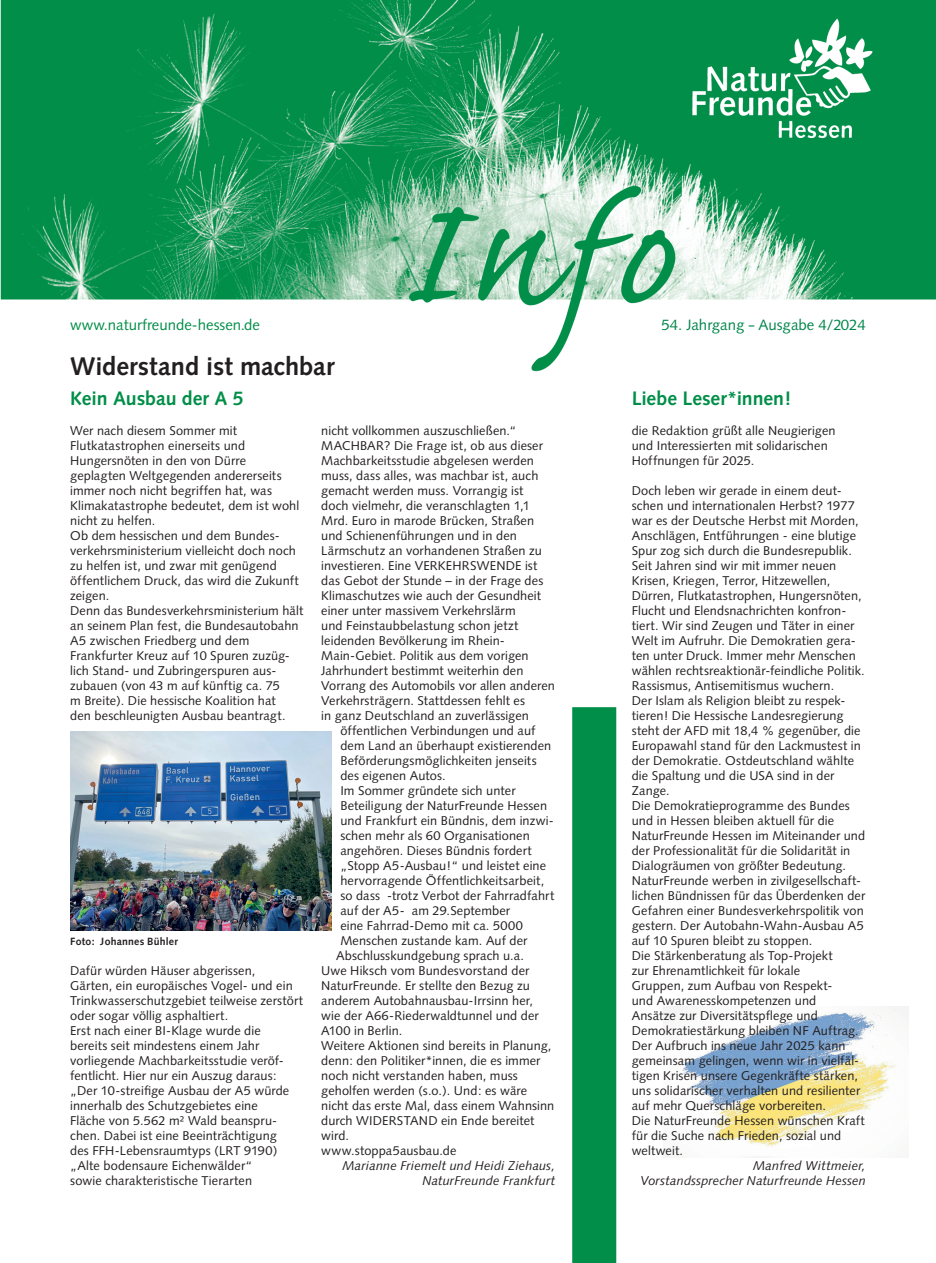
<style>
.page{position:relative;width:936px;height:1263px;background:#fff}
.page>*{position:absolute;margin:0;border:0;box-sizing:border-box;transform-origin:0 0}
.t1{font:700 25.5px "Syntax";color:#231f20}
.t2{font:700 19.5px "Syntax";letter-spacing:-.005em;color:#008e48}
.t3{font:15px "Syntax";color:#008e48}
.t4{font:15px "Syntax";color:#00864b}
.t5{font:12.75px/15px "Syntax";letter-spacing:.01em;color:#231f20}
.t6{font:italic 12.75px/15px "Syntax";letter-spacing:.01em;color:#231f20;text-align:right}
.t7{font:700 10.5px "Syntax";letter-spacing:.015em;color:#231f20}
</style>
<div class="page">
<svg style="left:0;top:0;width:935px;height:372px"></svg>
<div style="left:572px;top:707px;width:44px;height:556px;background:#008e48"></div>
<img style="left:663px;top:1006px;width:245px;height:152px">
<img style="left:70px;top:731px;width:262px;height:200px">
<p class="t3" style="left:70px;top:316px;width:191px">www.naturfreunde-hessen.de</p>
<p class="t4" style="left:661px;top:316px;width:206px">54. Jahrgang – Ausgabe 4/2024</p>
<h1 class="t1" style="left:70px;top:352px;width:266px">Widerstand ist machbar</h1>
<h2 class="t2" style="left:70px;top:387px;width:175px">Kein Ausbau der A 5</h2>
<p class="t5" style="left:70px;top:423px;width:234px">Wer nach diesem Sommer mit Flutkatastrophen einerseits und Hungersnöten in den von Dürre geplagten Weltgegenden andererseits immer noch nicht begriffen hat, was Klimakatastrophe bedeutet, dem ist wohl nicht zu helfen.<br>Ob dem hessischen und dem Bundes&shy;verkehrsministerium vielleicht doch noch zu helfen ist, und zwar mit genügend öffentlichem Druck, das wird die Zukunft zeigen.<br>Denn das Bundesverkehrsministerium hält an seinem Plan fest, die Bundesautobahn A5 zwischen Friedberg und dem Frankfurter Kreuz auf 10 Spuren zuzüg&shy;lich Stand- und Zubringerspuren aus&shy;zubauen (von 43 m auf künftig ca. 75<br>m Breite). Die hessische Koalition hat<br>den beschleunigten Ausbau beantragt.</p>
<p class="t7" style="left:70px;top:935px;width:109px">Foto: Johannes Bühler</p>
<p class="t5" style="left:70px;top:963px;width:234px">Dafür würden Häuser abgerissen,<br>Gärten, ein europäisches Vogel- und ein Trinkwasserschutzgebiet teilweise zerstört oder sogar völlig asphaltiert.<br>Erst nach einer BI-Klage wurde die<br>bereits seit mindestens einem Jahr vorliegende Machbarkeitsstudie veröf&shy;fentlicht. Hier nur ein Auszug daraus: „Der 10-streifige Ausbau der A5 würde innerhalb des Schutzgebietes eine<br>Fläche von 5.562 m² Wald beanspru&shy;chen. Dabei ist eine Beeinträchtigung<br>des FFH-Lebensraumtyps (LRT 9190) „Alte bodensaure Eichenwälder“<br>sowie charakteristische Tierarten</p>
<p class="t5" style="left:321px;top:423px;width:197px">nicht vollkommen auszuschließen.“</p>
<p class="t5" style="left:321px;top:438px;width:223px">MACHBAR? Die Frage ist, ob aus dieser</p>
<p class="t5" style="left:321px;top:453px;width:214px">Machbarkeitsstudie abgelesen werden</p>
<p class="t5" style="left:321px;top:468px;width:219px">muss, dass alles, was machbar ist, auch</p>
<p class="t5" style="left:321px;top:483px;width:204px">gemacht werden muss. Vorrangig ist</p>
<p class="t5" style="left:321px;top:498px;width:210px">doch vielmehr, die veranschlagten 1,1</p>
<p class="t5" style="left:321px;top:513px;width:214px">Mrd. Euro in marode Brücken, Straßen</p>
<p class="t5" style="left:321px;top:528px;width:197px">und Schienenführungen und in den</p>
<p class="t5" style="left:321px;top:543px;width:222px">Lärmschutz an vorhandenen Straßen zu</p>
<p class="t5" style="left:321px;top:558px;width:218px">investieren. Eine VERKEHRSWENDE ist</p>
<p class="t5" style="left:321px;top:573px;width:223px">das Gebot der Stunde – in der Frage des</p>
<p class="t5" style="left:321px;top:588px;width:221px">Klimaschutzes wie auch der Gesundheit</p>
<p class="t5" style="left:321px;top:603px;width:196px">einer unter massivem Verkehrslärm</p>
<p class="t5" style="left:321px;top:618px;width:199px">und Feinstaubbelastung schon jetzt</p>
<p class="t5" style="left:321px;top:633px;width:185px">leidenden Bevölkerung im Rhein-</p>
<p class="t5" style="left:321px;top:648px;width:209px">Main-Gebiet. Politik aus dem vorigen</p>
<p class="t5" style="left:321px;top:663px;width:204px">Jahrhundert bestimmt weiterhin den</p>
<p class="t5" style="left:321px;top:678px;width:235px">Vorrang des Automobils vor allen anderen</p>
<p class="t5" style="left:321px;top:693px;width:205px">Verkehrsträgern. Stattdessen fehlt es</p>
<p class="t5" style="left:321px;top:708px;width:209px">in ganz Deutschland an zuverlässigen</p>
<p class="t5" style="left:340px;top:723px;width:196px">öffentlichen Verbindungen und auf</p>
<p class="t5" style="left:340px;top:738px;width:212px">dem Land an überhaupt existierenden</p>
<p class="t5" style="left:340px;top:753px;width:198px">Beförderungsmöglichkeiten jenseits</p>
<p class="t5" style="left:340px;top:768px;width:107px">des eigenen Autos.</p>
<p class="t5" style="left:340px;top:783px;width:177px">Im Sommer gründete sich unter</p>
<p class="t5" style="left:340px;top:798px;width:208px">Beteiligung der NaturFreunde Hessen</p>
<p class="t5" style="left:340px;top:813px;width:215px">und Frankfurt ein Bündnis, dem inzwi-</p>
<p class="t5" style="left:340px;top:828px;width:191px">schen mehr als 60 Organisationen</p>
<p class="t5" style="left:340px;top:843px;width:193px">angehören. Dieses Bündnis fordert</p>
<p class="t5" style="left:340px;top:858px;width:207px">„Stopp A5-Ausbau!“ und leistet eine</p>
<p class="t5" style="left:340px;top:873px;width:205px">hervorragende Öffentlichkeitsarbeit,</p>
<p class="t5" style="left:340px;top:888px;width:215px">so dass -trotz Verbot der Fahrradfahrt</p>
<p class="t5" style="left:340px;top:903px;width:171px">auf der A5- am 29.September</p>
<p class="t5" style="left:340px;top:918px;width:184px">eine Fahrrad-Demo mit ca. 5000</p>
<p class="t5" style="left:340px;top:933px;width:189px">Menschen zustande kam. Auf der</p>
<p class="t5" style="left:336px;top:948px;width:189px">Abschlusskundgebung sprach u.a.</p>
<p class="t5" style="left:321px;top:963px;width:210px">Uwe Hiksch vom Bundesvorstand der</p>
<p class="t5" style="left:321px;top:978px;width:210px">NaturFreunde. Er stellte den Bezug zu</p>
<p class="t5" style="left:321px;top:993px;width:213px">anderem Autobahnausbau-Irrsinn her,</p>
<p class="t5" style="left:321px;top:1008px;width:219px">wie der A66-Riederwaldtunnel und der</p>
<p class="t5" style="left:321px;top:1023px;width:83px">A100 in Berlin.</p>
<p class="t5" style="left:321px;top:1038px;width:231px">Weitere Aktionen sind bereits in Planung,</p>
<p class="t5" style="left:321px;top:1053px;width:221px">denn: den Politiker*innen, die es immer</p>
<p class="t5" style="left:321px;top:1068px;width:198px">noch nicht verstanden haben, muss</p>
<p class="t5" style="left:321px;top:1083px;width:207px">geholfen werden (s.o.). Und: es wäre</p>
<p class="t5" style="left:321px;top:1098px;width:234px">nicht das erste Mal, dass einem Wahnsinn</p>
<p class="t5" style="left:321px;top:1113px;width:215px">durch WIDERSTAND ein Ende bereitet</p>
<p class="t5" style="left:321px;top:1128px;width:29px">wird.</p>
<p class="t5" style="left:321px;top:1143px;width:137px">www.stoppa5ausbau.de</p>
<p class="t6" style="left:342px;top:1158px;width:214px">Marianne Friemelt und Heidi Ziehaus,<br>NaturFreunde Frankfurt</p>
<h2 class="t2" style="left:631px;top:387px;width:161px">Liebe Leser*innen!</h2>
<p class="t5" style="left:631px;top:423px;width:205px">die Redaktion grüßt alle Neugierigen und Interessierten mit solidarischen<br>Hoffnungen für 2025.</p>
<p class="t5" style="left:631px;top:483px;width:235px">Doch leben wir gerade in einem deut&shy;schen und internationalen Herbst? 1977 war es der Deutsche Herbst mit Morden, Anschlägen, Entführungen - eine blutige Spur zog sich durch die Bundesrepublik.<br>Seit Jahren sind wir mit immer neuen Krisen, Kriegen, Terror, Hitzewellen, Dürren, Flutkatastrophen, Hungersnöten, Flucht und Elendsnachrichten konfron&shy;tiert. Wir sind Zeugen und Täter in einer Welt im Aufruhr. Die Demokratien gera&shy;ten unter Druck. Immer mehr Menschen wählen rechtsreaktionär-feindliche Politik.<br>Rassismus, Antisemitismus wuchern.<br>Der Islam als Religion bleibt zu respek&shy;tieren! Die Hessische Landesregierung steht der AFD mit 18,4 % gegenüber, die Europawahl stand für den Lackmustest in der Demokratie. Ostdeutschland wählte die Spaltung und die USA sind in der Zange.<br>Die Demokratieprogramme des Bundes und in Hessen bleiben aktuell für die NaturFreunde Hessen im Miteinander und der Professionalität für die Solidarität in Dialogräumen von größter Bedeutung.<br>NaturFreunde werben in zivilgesellschaft&shy;lichen Bündnissen für das Überdenken der Gefahren einer Bundesverkehrspolitik von gestern. Der Autobahn-Wahn-Ausbau A5 auf 10 Spuren bleibt zu stoppen.<br>Die Stärkenberatung als Top-Projekt<br>zur Ehrenamtlichkeit für lokale<br>Gruppen, zum Aufbau von Respekt-<br>und Awarenesskompetenzen und<br>Ansätze zur Diversitätspflege und Demokratiestärkung bleiben NF Auftrag.<br>Der Aufbruch ins neue Jahr 2025 kann gemeinsam gelingen, wenn wir in vielfäl&shy;tigen Krisen unsere Gegenkräfte stärken, uns solidarischer verhalten und resilienter auf mehr Querschläge vorbereiten.<br>Die NaturFreunde Hessen wünschen Kraft für die Suche nach Frieden, sozial und weltweit.</p>
<p class="t6" style="left:640px;top:1158px;width:227px">Manfred Wittmeier,<br>Vorstandssprecher Naturfreunde Hessen</p>
</div>
